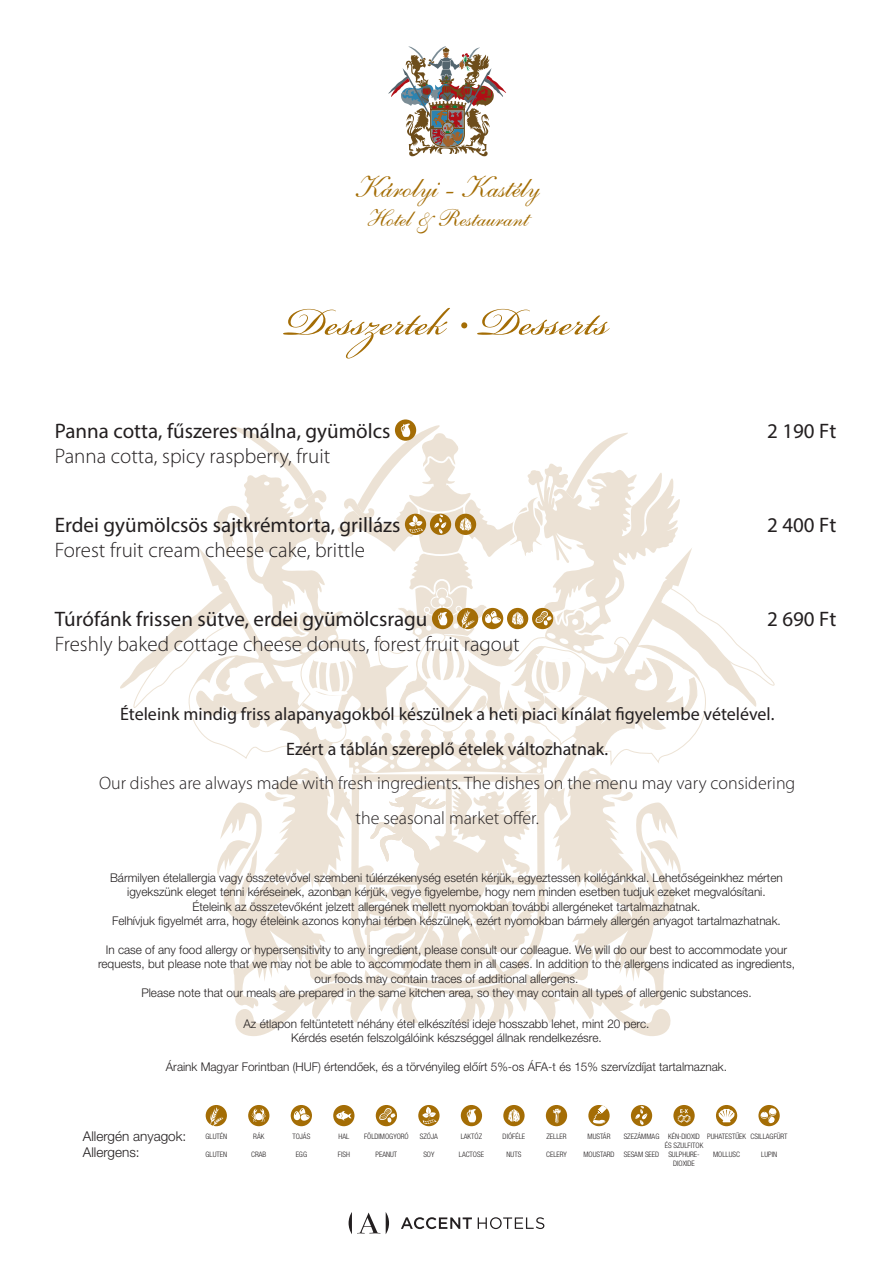
<style>
.page{position:relative;width:893px;height:1263px;background:#fff}
.page>*{position:absolute;margin:0;border:0;box-sizing:border-box;transform-origin:0 0}
.t1{font:60px "Bickham Script Pro";color:#a46d05}
.t2{font:29.7px "Shelley Andante BT";color:#a46d05}
.t3{font:23.85px "Shelley Andante BT";color:#a46d05}
.t4{font:21px "Myriad Pro";color:#231f20}
.t5{font:300 21px "Myriad Pro";color:#231f20}
.t6{font:18px/34.5px "Myriad Pro";color:#231f20;text-align:center}
.t7{font:300 18px/34.5px "Myriad Pro";color:#231f20;text-align:center}
.t8{font:300 13.5px/16.2px "Helvetica Neue LT Pro";color:#231f20}
.t9{font:300 12px/14.4px "Helvetica Neue LT Pro";color:#231f20;text-align:center}
.t10{font:300 condensed 7.5px/9px "Helvetica Neue LT Pro";color:#231f20}
</style>
<div class="page">
<svg style="left:349px;top:1212px;width:40px;height:22px"></svg>
<svg style="left:401px;top:1217px;width:71px;height:12px"></svg>
<svg style="left:478px;top:1217px;width:66px;height:12px"></svg>
<div style="left:206px;top:1105px;width:21px;height:21px;background:#a46d05;border-radius:50%"></div>
<svg style="left:210px;top:1106px;width:14px;height:20px"></svg>
<div style="left:248px;top:1105px;width:21px;height:21px;background:#a46d05;border-radius:50%"></div>
<svg style="left:252px;top:1108px;width:14px;height:14px"></svg>
<div style="left:291px;top:1105px;width:21px;height:21px;background:#a46d05;border-radius:50%"></div>
<svg style="left:294px;top:1108px;width:16px;height:13px"></svg>
<div style="left:333px;top:1105px;width:21px;height:21px;background:#a46d05;border-radius:50%"></div>
<svg style="left:336px;top:1111px;width:15px;height:10px"></svg>
<div style="left:376px;top:1105px;width:21px;height:21px;background:#a46d05;border-radius:50%"></div>
<svg style="left:379px;top:1107px;width:17px;height:16px"></svg>
<svg style="left:418px;top:1105px;width:22px;height:21px"></svg>
<svg style="left:419px;top:1105px;width:18px;height:19px"></svg>
<div style="left:461px;top:1105px;width:21px;height:21px;background:#a46d05;border-radius:50%"></div>
<svg style="left:467px;top:1109px;width:9px;height:13px"></svg>
<div style="left:503px;top:1105px;width:22px;height:21px;background:#a46d05;border-radius:50%"></div>
<svg style="left:508px;top:1109px;width:12px;height:13px"></svg>
<div style="left:546px;top:1105px;width:21px;height:21px;background:#a46d05;border-radius:50%"></div>
<svg style="left:553px;top:1108px;width:8px;height:15px"></svg>
<svg style="left:588px;top:1105px;width:22px;height:22px"></svg>
<div style="left:631px;top:1105px;width:21px;height:21px;background:#a46d05;border-radius:50%"></div>
<svg style="left:635px;top:1106px;width:12px;height:19px"></svg>
<svg style="left:673px;top:1105px;width:22px;height:21px"></svg>
<svg style="left:678px;top:1109px;width:12px;height:14px"></svg>
<svg style="left:716px;top:1105px;width:21px;height:21px"></svg>
<svg style="left:718px;top:1109px;width:17px;height:13px"></svg>
<svg style="left:758px;top:1105px;width:22px;height:21px"></svg>
<svg style="left:761px;top:1108px;width:15px;height:16px"></svg>
<svg style="left:388px;top:46px;width:118px;height:110px"></svg>
<svg style="left:395px;top:419px;width:21px;height:22px"></svg>
<svg style="left:131px;top:423px;width:644px;height:613px"></svg>
<h2 class="t2" style="left:355px;top:169px;width:186px">Károlyi - Kastély</h2>
<h3 class="t3" style="left:366px;top:203px;width:164px">Hotel &amp; Restaurant</h3>
<h1 class="t1" style="left:286px;top:278px;width:325px">Desszertek • Desserts</h1>
<h3 class="t4" style="left:55px;top:418px;width:337px">Panna cotta, fűszeres málna, gyümölcs</h3>
<h3 class="t4" style="left:767px;top:418px;width:71px">2 190 Ft</h3>
<h3 class="t5" style="left:55px;top:443px;width:277px">Panna cotta, spicy raspberry, fruit</h3>
<h3 class="t4" style="left:55px;top:512px;width:347px">Erdei gyümölcsös sajtkrémtorta, grillázs</h3>
<h3 class="t4" style="left:767px;top:512px;width:71px">2 400 Ft</h3>
<h3 class="t5" style="left:55px;top:537px;width:312px">Forest fruit cream cheese cake, brittle</h3>
<h3 class="t4" style="left:55px;top:606px;width:374px">Túrófánk frissen sütve, erdei gyümölcsragu</h3>
<h3 class="t4" style="left:767px;top:606px;width:71px">2 690 Ft</h3>
<h3 class="t5" style="left:55px;top:632px;width:466px">Freshly baked cottage cheese donuts, forest fruit ragout</h3>
<h3 class="t6" style="left:120px;top:697px;width:656px">Ételeink mindig friss alapanyagokból készülnek a heti piaci kínálat figyelembe vételével.<br>Ezért a táblán szereplő ételek változhatnak.</h3>
<h3 class="t7" style="left:99px;top:766px;width:698px">Our dishes are always made with fresh ingredients. The dishes on the menu may vary considering the seasonal market offer.</h3>
<p class="t9" style="left:110px;top:870px;width:674px">Bármilyen ételallergia vagy összetevővel szembeni túlérzékenység esetén kérjük, egyeztessen kollégánkkal. Lehetőségeinkhez mérten igyekszünk eleget tenni kéréseinek, azonban kérjük, vegye figyelembe, hogy nem minden esetben tudjuk ezeket megvalósítani.<br>Ételeink az összetevőként jelzett allergének mellett nyomokban további allergéneket tartalmazhatnak.<br>Felhívjuk figyelmét arra, hogy ételeink azonos konyhai térben készülnek, ezért nyomokban bármely allergén anyagot tartalmazhatnak.</p>
<p class="t9" style="left:98px;top:942px;width:698px">In case of any food allergy or hypersensitivity to any ingredient, please consult our colleague. We will do our best to accommodate your requests, but please note that we may not be able to accommodate them in all cases. In addition to the allergens indicated as ingredients, our foods may contain traces of additional allergens.<br>Please note that our meals are prepared in the same kitchen area, so they may contain all types of allergenic substances.</p>
<p class="t9" style="left:244px;top:1016px;width:407px">Az étlapon feltüntetett néhány étel elkészítési ideje hosszabb lehet, mint 20 perc.<br>Kérdés esetén felszolgálóink készséggel állnak rendelkezésre.</p>
<p class="t9" style="left:166px;top:1059px;width:563px">Áraink Magyar Forintban (HUF) értendőek, és a törvényileg előírt 5%-os ÁFA-t és 15% szervízdíjat tartalmaznak.</p>
<p class="t8" style="left:83px;top:1128px;width:105px">Allergén anyagok:<br>Allergens:</p>
<p class="t10" style="left:205px;top:1132px;width:23px">GLUTÉN</p>
<p class="t10" style="left:253px;top:1132px;width:13px">RÁK</p>
<p class="t10" style="left:292px;top:1132px;width:19px">TOJÁS</p>
<p class="t10" style="left:338px;top:1132px;width:12px">HAL</p>
<p class="t10" style="left:364px;top:1132px;width:46px">FÖLDIMOGYORÓ</p>
<p class="t10" style="left:420px;top:1132px;width:20px">SZÓJA</p>
<p class="t10" style="left:461px;top:1132px;width:23px">LAKTÓZ</p>
<p class="t10" style="left:503px;top:1132px;width:24px">DIÓFÉLE</p>
<p class="t10" style="left:546px;top:1132px;width:22px">ZELLER</p>
<p class="t10" style="left:588px;top:1132px;width:24px">MUSTÁR</p>
<p class="t10" style="left:665px;top:1132px;width:124px;text-indent:-41px">SZEZÁMMAG KÉN-DIOXID PUHATESTŰEK CSILLAGFÜRT<br>ÉS SZULFITOK</p>
<p class="t10" style="left:205px;top:1150px;width:23px">GLUTEN</p>
<p class="t10" style="left:251px;top:1150px;width:17px">CRAB</p>
<p class="t10" style="left:296px;top:1150px;width:13px">EGG</p>
<p class="t10" style="left:338px;top:1150px;width:14px">FISH</p>
<p class="t10" style="left:375px;top:1150px;width:23px">PEANUT</p>
<p class="t10" style="left:423px;top:1150px;width:13px">SOY</p>
<p class="t10" style="left:459px;top:1150px;width:27px">LACTOSE</p>
<p class="t10" style="left:507px;top:1150px;width:16px">NUTS</p>
<p class="t10" style="left:546px;top:1150px;width:22px">CELERY</p>
<p class="t10" style="left:583px;top:1150px;width:118px">MOUSTARD SESAM SEED SULPHURE-</p>
<p class="t10" style="left:713px;top:1150px;width:28px">MOLLUSC</p>
<p class="t10" style="left:761px;top:1150px;width:17px">LUPIN</p>
<p class="t10" style="left:673px;top:1159px;width:23px">DIOXIDE</p>
</div>
